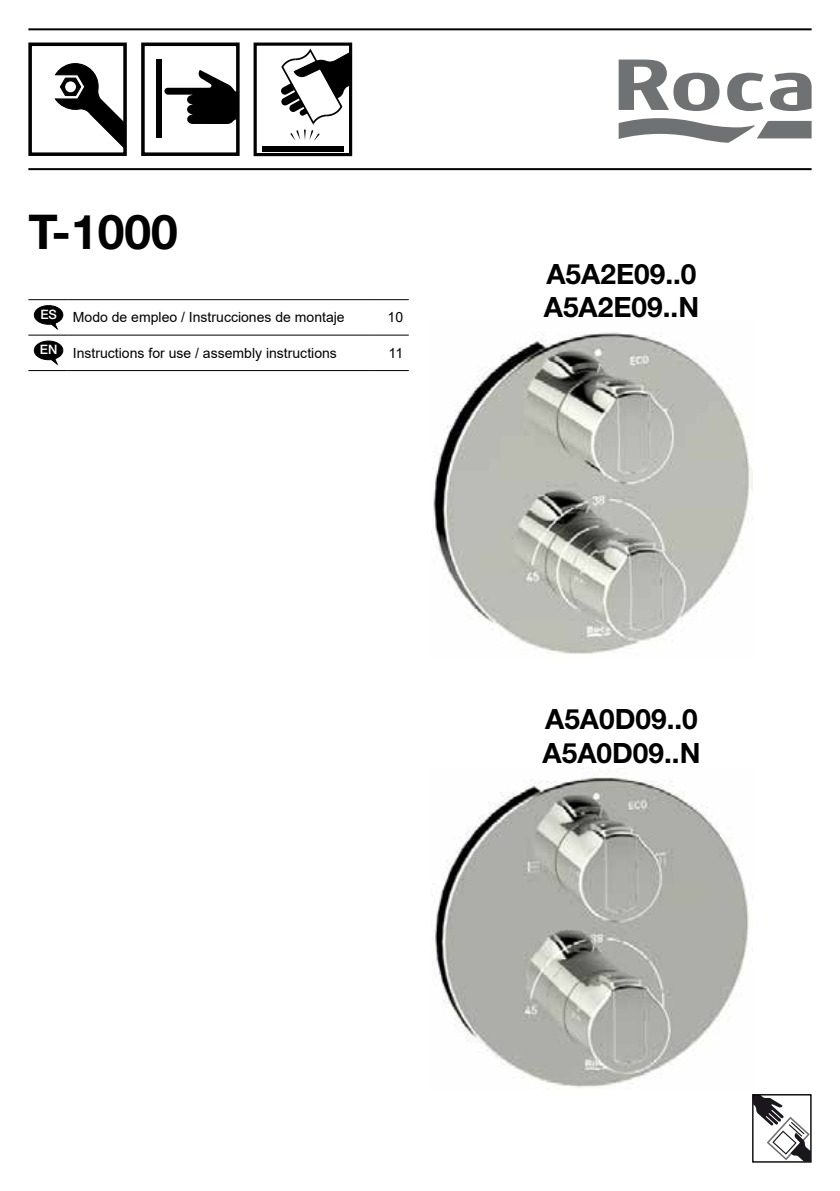
<style>
.page{position:relative;width:840px;height:1191px;background:#fff}
.page>*{position:absolute;margin:0;border:0;box-sizing:border-box;transform-origin:0 0}
.t1{font:700 48px "Helvetica Neue";color:#000}
.t2{font:700 28px/33.6px "Helvetica Neue";color:#000}
.t3{font:14px "Arial";color:#000}
</style>
<div class="page">
<svg style="left:618px;top:60px;width:193px;height:83px"></svg>
<svg style="left:54px;top:63px;width:68px;height:84px"></svg>
<div style="left:28px;top:43px;width:99px;height:113px;border:4px solid #000"></div>
<div style="left:65px;top:81px;width:11px;height:11px;background:#fff;border-radius:50%"></div>
<div style="left:156px;top:59px;width:5px;height:79px;background:#000"></div>
<svg style="left:164px;top:70px;width:70px;height:54px"></svg>
<div style="left:141px;top:43px;width:98px;height:113px;border:4px solid #000"></div>
<hr style="left:28px;top:28px;width:783px;height:2px;background:#000">
<hr style="left:28px;top:168px;width:783px;height:2px;background:#000">
<div style="left:262px;top:147px;width:81px;height:5px;background:#000"></div>
<svg style="left:281px;top:48px;width:67px;height:93px"></svg>
<div style="left:253px;top:43px;width:99px;height:113px;border:3px solid #000"></div>
<svg style="left:753px;top:1096px;width:56px;height:64px"></svg>
<div style="left:751px;top:1094px;width:60px;height:68px;border:1px solid #000"></div>
<hr style="left:28px;top:299px;width:39px;height:1px;background:#000">
<hr style="left:67px;top:299px;width:302px;height:1px;background:#000">
<hr style="left:369px;top:299px;width:39px;height:1px;background:#000">
<hr style="left:28px;top:334px;width:39px;height:1px;background:#000">
<hr style="left:67px;top:334px;width:302px;height:1px;background:#000">
<hr style="left:369px;top:334px;width:39px;height:1px;background:#000">
<hr style="left:28px;top:370px;width:39px;height:1px;background:#000">
<hr style="left:67px;top:370px;width:302px;height:1px;background:#000">
<hr style="left:369px;top:370px;width:39px;height:1px;background:#000">
<svg style="left:34px;top:305px;width:29px;height:25px"></svg>
<svg style="left:34px;top:340px;width:29px;height:26px"></svg>
<img style="left:431px;top:332px;width:320px;height:322px">
<img style="left:432px;top:777px;width:317px;height:311px">
<h1 class="t1" style="left:28px;top:202px;width:151px">T-1000</h1>
<p class="t3" style="left:40px;top:308px;width:305px"><sup>ES</sup> Modo de empleo / Instrucciones de montaje</p>
<p class="t3" style="left:387px;top:308px;width:17px">10</p>
<p class="t3" style="left:40px;top:343px;width:298px"><sup>EN</sup> Instructions for use / assembly instructions</p>
<p class="t3" style="left:388px;top:343px;width:16px">11</p>
<h2 class="t2" style="left:543px;top:256px;width:157px">A5A2E09..0<br>A5A2E09..N</h2>
<h2 class="t2" style="left:542px;top:702px;width:159px">A5A0D09..0<br>A5A0D09..N</h2>
</div>
